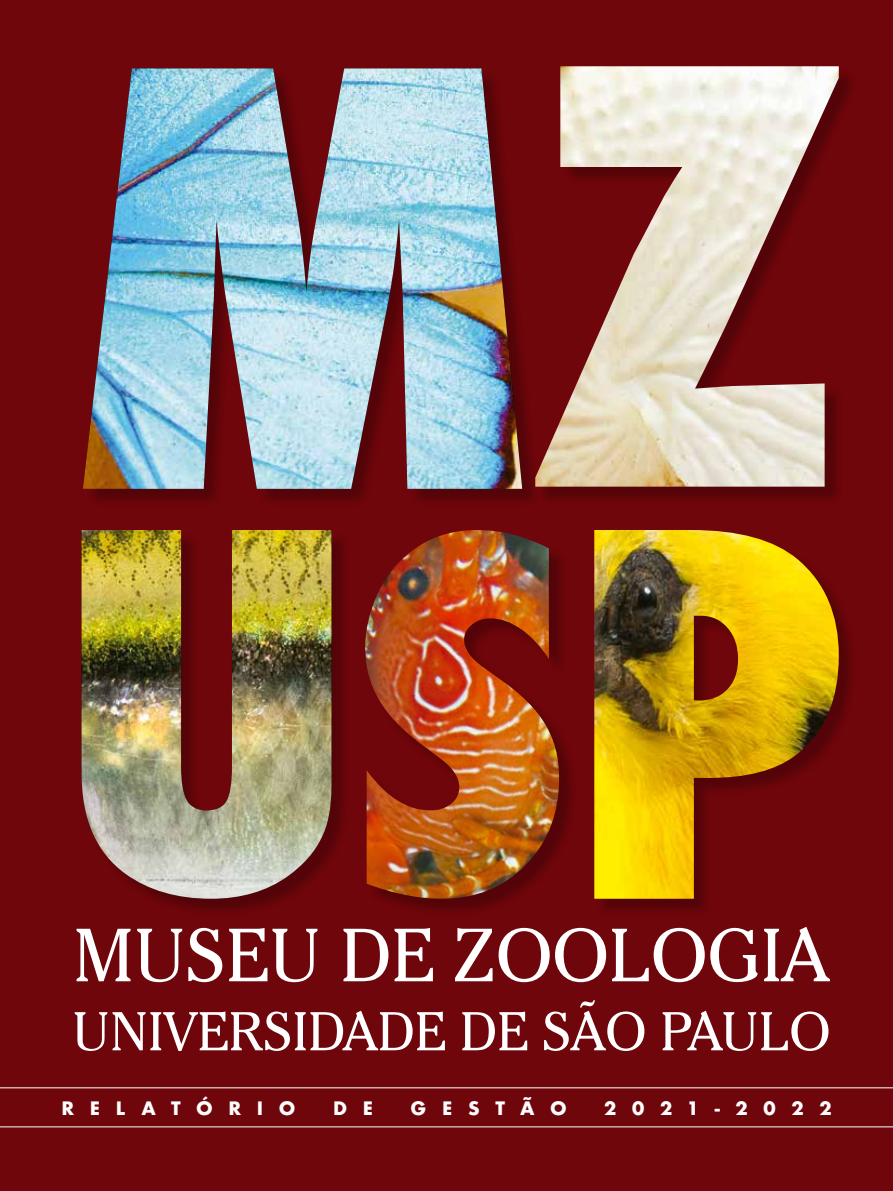
<style>
.page{position:relative;width:893px;height:1191px;background:#6f060b}
.page>*{position:absolute;margin:0;border:0;box-sizing:border-box;transform-origin:0 0}
.t1{font:74.4px "Cheltenham IT Cby BT";color:#fff}
.t2{font:54px "Cheltenham IT Cby BT";color:#fff}
.t3{font:700 18px "Futura";letter-spacing:.87em;color:#fff}
</style>
<div class="page">
<div style="left:84px;top:532px;width:266px;height:385px;background:#000;opacity:.25"></div>
<img style="left:82px;top:530px;width:249px;height:368px">
<div style="left:367px;top:532px;width:211px;height:385px;background:#000;opacity:.25"></div>
<img style="left:365px;top:530px;width:194px;height:368px">
<div style="left:596px;top:532px;width:261px;height:385px;background:#000;opacity:.25"></div>
<img style="left:594px;top:530px;width:245px;height:368px">
<div style="left:86px;top:71px;width:454px;height:437px;background:#000;opacity:.25"></div>
<img style="left:83px;top:68px;width:439px;height:421px">
<div style="left:537px;top:68px;width:320px;height:437px;background:#000;opacity:.25"></div>
<img style="left:535px;top:66px;width:304px;height:420px">
<hr style="left:0;top:1087px;width:893px;height:1px;background:#fff">
<hr style="left:0;top:1126px;width:893px;height:1px;background:#fff">
<h1 class="t1" style="left:73px;top:908px;width:757px">MUSEU DE ZOOLOGIA</h1>
<h2 class="t2" style="left:72px;top:997px;width:760px">UNIVERSIDADE DE SÃO PAULO</h2>
<p class="t3" style="left:61px;top:1095px;width:236px">RELATÓRIO</p>
<p class="t3" style="left:333px;top:1095px;width:42px">D E</p>
<p class="t3" style="left:411px;top:1095px;width:158px">GESTÃO</p>
<p class="t3" style="left:604px;top:1095px;width:229px">2021-2022</p>
</div>
